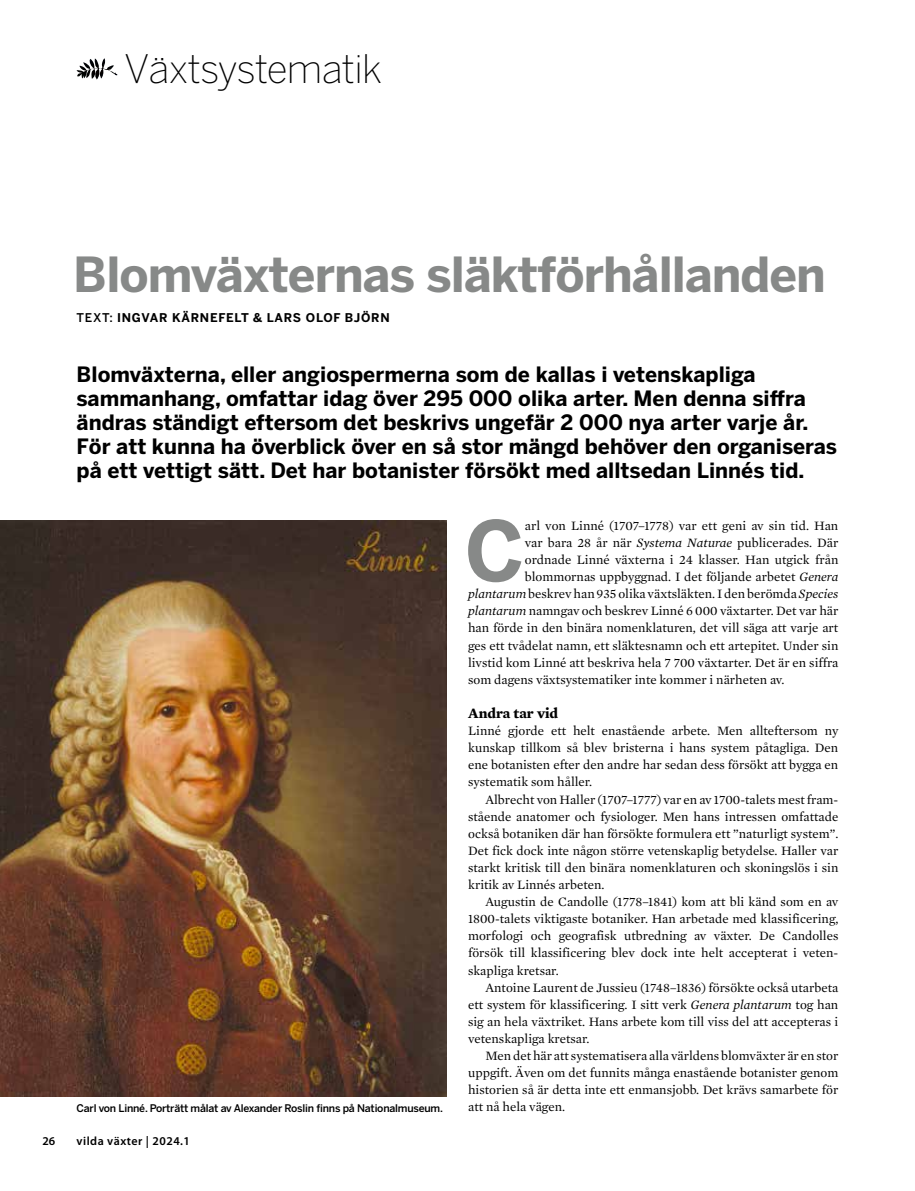
<style>
.page{position:relative;width:915px;height:1191px;background:#fff}
.page>*{position:absolute;margin:0;border:0;box-sizing:border-box;transform-origin:0 0}
.t1{font:700 82.35px "Benton Sans";color:#878988}
.t2{font:700 48px "Benton Sans";letter-spacing:-.02em;color:#878988}
.t3{font:200 39px "Benton Sans";letter-spacing:-.02em;color:#000}
.t4{font:700 21px/24px "Benton Sans";color:#000}
.t5{font:700 14.55px "Mercury Text G1";color:#000}
.t6{font:13.05px/17.1px "Mercury Text G1";color:#000;text-align:justify}
.t7{font:700 12px "Benton Sans";letter-spacing:.06em;color:#000}
.t8{font:600 12px "Myriad Pro";letter-spacing:.04em;color:#000}
.t9{font:500 10.5px "Benton Sans";letter-spacing:-.02em;color:#000}
.s1{font-weight:500}
.s2{font-style:italic}
</style>
<div class="page">
<img style="left:0;top:520px;width:446px;height:577px">
<img style="left:77px;top:58px;width:40px;height:21px">
<h3 class="t3" style="left:124px;top:46px;width:259px">Växtsystematik</h3>
<h2 class="t2" style="left:73px;top:246px;width:754px">Blomväxternas släktförhållanden</h2>
<p class="t7" style="left:77px;top:311px;width:314px"><span class="s1">TEXT:</span> INGVAR KÄRNEFELT &amp; LARS OLOF BJÖRN</p>
<p class="t4" style="left:77px;top:362px;width:761px">Blomväxterna, eller angiospermerna som de kallas i vetenskapliga sammanhang, omfattar idag över 295 000 olika arter. Men denna siffra ändras ständigt eftersom det beskrivs ungefär 2 000 nya arter varje år.<br>För att kunna ha överblick över en så stor mängd behöver den organiseras på ett vettigt sätt. Det har botanister försökt med alltsedan Linnés tid.</p>
<h1 class="t1" style="left:464px;top:503px;width:62px">C</h1>
<p class="t6" style="left:524px;top:517px;width:315px">arl von Linné (1707–1778) var ett geni av sin tid. Han</p>
<p class="t6" style="left:524px;top:534px;width:315px">var bara 28 år när <span class="s2">Systema Naturae</span> publicerades. Där</p>
<p class="t6" style="left:524px;top:551px;width:315px">ordnade Linné växterna i 24 klasser. Han utgick från</p>
<p class="t6" style="left:524px;top:568px;width:315px">blommornas uppbyggnad. I det följande arbetet <span class="s2">Genera</span></p>
<p class="t6" style="left:468px;top:585px;width:371px"><span class="s2">plantarum</span> beskrev han 935 olika växtsläkten. I den berömda <span class="s2">Species</span></p>
<p class="t6" style="left:468px;top:602px;width:371px"><span class="s2">plantarum</span> namngav och beskrev Linné 6 000 växtarter. Det var här</p>
<p class="t6" style="left:468px;top:619px;width:371px">han förde in den binära nomenklaturen, det vill säga att varje art</p>
<p class="t6" style="left:468px;top:636px;width:371px">ges ett tvådelat namn, ett släktesnamn och ett artepitet. Under sin</p>
<p class="t6" style="left:468px;top:654px;width:371px">livstid kom Linné att beskriva hela 7 700 växtarter. Det är en siffra</p>
<p class="t6" style="left:468px;top:671px;width:317px">som dagens växtsystematiker inte kommer i närheten av.</p>
<p class="t5" style="left:468px;top:704px;width:92px">Andra tar vid</p>
<p class="t6" style="left:468px;top:722px;width:371px">Linné gjorde ett helt enastående arbete. Men allteftersom ny kunskap tillkom så blev bristerna i hans system påtagliga. Den ene botanisten efter den andre har sedan dess försökt att bygga en systematik som håller.</p>
<p class="t6" style="left:468px;top:790px;width:371px;text-indent:17px">Albrecht von Haller (1707–1777) var en av 1700-talets mest fram&shy;stående anatomer och fysiologer. Men hans intressen omfattade också botaniken där han försökte formulera ett ”naturligt system”.<br>Det fick dock inte någon större vetenskaplig betydelse. Haller var starkt kritisk till den binära nomenklaturen och skoningslös i sin kritik av Linnés arbeten.</p>
<p class="t6" style="left:468px;top:893px;width:371px;text-indent:17px">Augustin de Candolle (1778–1841) kom att bli känd som en av 1800-talets viktigaste botaniker. Han arbetade med klassificering, morfologi och geografisk utbredning av växter. De Candolles försök till klassificering blev dock inte helt accepterat i veten&shy;skapliga kretsar.</p>
<p class="t6" style="left:468px;top:978px;width:371px;text-indent:17px">Antoine Laurent de Jussieu (1748–1836) försökte också utarbeta ett system för klassificering. I sitt verk <span class="s2">Genera plantarum</span> tog han sig an hela växtriket. Hans arbete kom till viss del att accepteras i vetenskapliga kretsar.</p>
<p class="t6" style="left:468px;top:1047px;width:371px;text-indent:17px">Men det här att systematisera alla världens blomväxter är en stor uppgift. Även om det funnits många enastående botanister genom historien så är detta inte ett enmansjobb. Det krävs samarbete för</p>
<p class="t9" style="left:77px;top:1101px;width:368px">Carl von Linné. Porträtt målat av Alexander Roslin finns på Nationalmuseum.</p>
<p class="t6" style="left:468px;top:1098px;width:98px">att nå hela vägen.</p>
<p class="t8" style="left:42px;top:1133px;width:14px">26</p>
<p class="t8" style="left:77px;top:1133px;width:115px">vilda växter | 2024.1</p>
</div>
